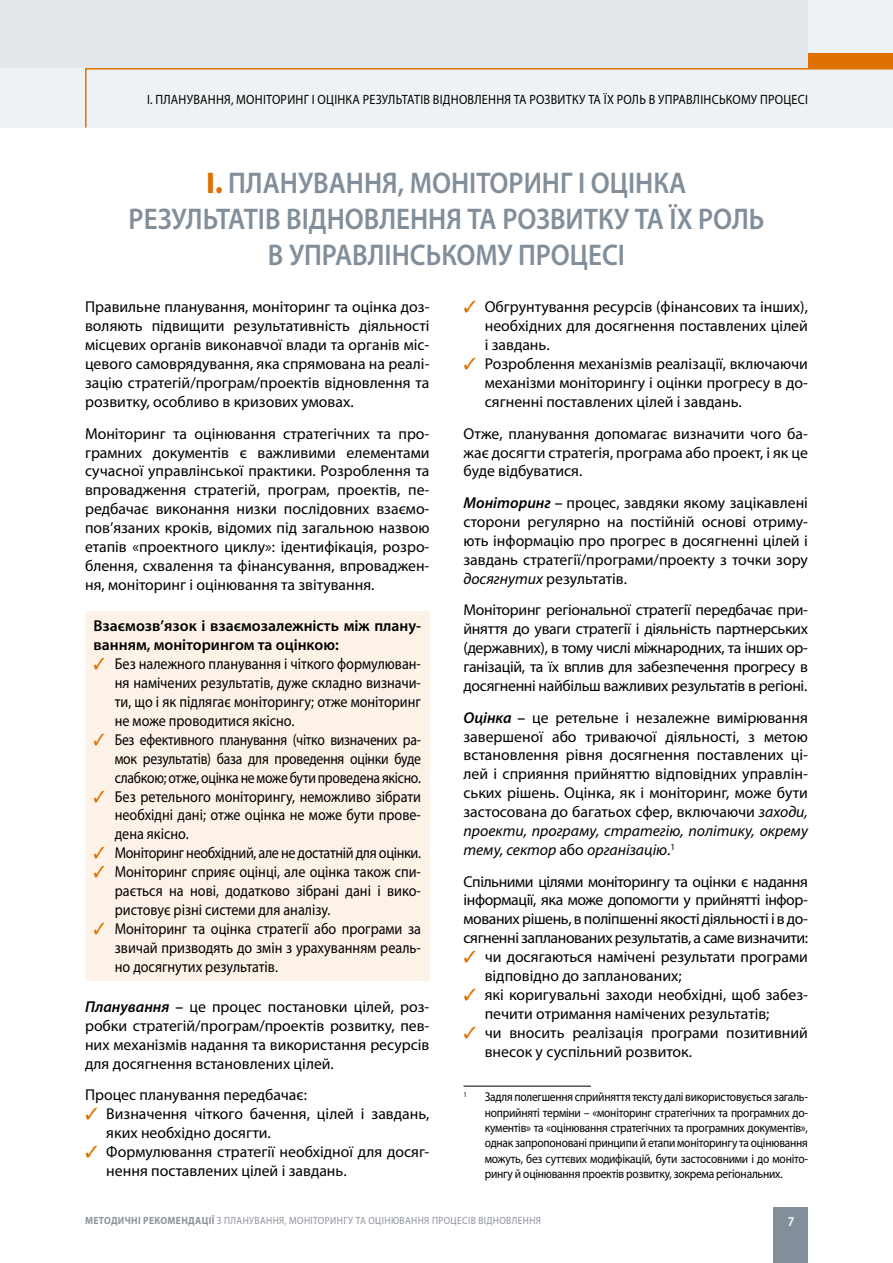
<style>
.page{position:relative;width:893px;height:1263px;background:#fff}
.page>*{position:absolute;margin:0;border:0;box-sizing:border-box;transform-origin:0 0}
.t1{font:600 30px/36px "Myriad Pro";color:#828f9a;text-align:center;scale:.9 1}
.t2{font:15.75px/18.9px "Myriad Pro";color:#000;text-align:justify}
.t3{font:15.75px/18.9px "Myriad Pro";color:#000;scale:.9 1}
.t4{font:15.75px "Myriad Pro";letter-spacing:-.025em;color:#000}
.t5{font:600 15.75px/18.9px "Myriad Pro";color:#000}
.t6{font:13.5px "Myriad Pro";letter-spacing:.02em;color:#000;scale:.9 1}
.t7{font:600 13.5px "Myriad Pro";color:#fff;scale:.9 1}
.t8{font:12.75px/15.3px "Myriad Pro";letter-spacing:-.02em;color:#000;text-align:justify;scale:.9 1}
.t9{font:10.5px "Myriad Pro";letter-spacing:.04em;color:#8d939b;scale:.9 1}
.t10{font:7.5px "Myriad Pro";color:#000;scale:.9 1}
.s1{font-weight:900;color:#df7100}
.s2{font-weight:600;font-style:italic}
.s3{font-weight:600}
.s4{font-style:italic}
.s5{font-weight:700}
</style>
<div class="page">
<div style="left:0;top:0;width:893px;height:128px;background:#eff2f4"></div>
<div style="left:0;top:0;width:808px;height:68px;background:#e1e7ea"></div>
<div style="left:808px;top:53px;width:85px;height:15px;background:#df7100"></div>
<div style="left:774px;top:1208px;width:34px;height:55px;background:#828f9a"></div>
<svg style="left:85px;top:68px;width:808px;height:60px"></svg>
<div style="left:85px;top:611px;width:344px;height:369px;background:#fcf2e7"></div>
<hr style="left:463px;top:1086px;width:128px;height:1px;background:#000">
<p class="t6" style="left:147px;top:92px;width:736px">І. ПЛАНУВАННЯ, МОНІТОРИНГ І ОЦІНКА РЕЗУЛЬТАТІВ ВІДНОВЛЕННЯ ТА РОЗВИТКУ ТА ЇХ РОЛЬ В УПРАВЛІНСЬКОМУ ПРОЦЕСІ</p>
<h1 class="t1" style="left:129px;top:164px;width:708px"><span class="s1">І.</span> ПЛАНУВАННЯ, МОНІТОРИНГ І ОЦІНКА<br>РЕЗУЛЬТАТІВ ВІДНОВЛЕННЯ ТА РОЗВИТКУ ТА ЇХ РОЛЬ<br>В УПРАВЛІНСЬКОМУ ПРОЦЕСІ</h1>
<p class="t2" style="left:85px;top:297px;width:346px">Правильне планування, моніторинг та оцінка доз&shy;воляють підвищити результативність діяльності місцевих органів виконавчої влади та органів міс&shy;цевого самоврядування, яка спрямована на реалі&shy;зацію стратегій/програм/проектів відновлення та розвитку, особливо в кризових умовах.</p>
<p class="t2" style="left:85px;top:424px;width:346px">Моніторинг та оцінювання стратегічних та про&shy;грамних документів є важливими елементами сучасної управлінської практики. Розроблення та впровадження стратегій, програм, проектів, пе&shy;редбачає виконання низки послідовних взаємо&shy;пов’язаних кроків, відомих під загальною назвою етапів «проектного циклу»: ідентифікація, розро&shy;блення, схвалення та фінансування, впроваджен&shy;ня, моніторинг і оцінювання та звітування.</p>
<p class="t5" style="left:94px;top:616px;width:329px">Взаємозв’язок і взаємозалежність між плану&shy;ванням, моніторингом та оцінкою:</p>
<p class="t3" style="left:115px;top:654px;width:342px">Без належного планування і чіткого формулюван&shy;ня намічених результатів, дуже складно визначи&shy;ти, що і як підлягає моніторингу; отже моніторинг не може проводитися якісно.<br>Без ефективного планування (чітко визначених ра&shy;мок результатів) база для проведення оцінки буде слабкою; отже, оцінка не може бути проведена якісно.<br>Без ретельного моніторингу, неможливо зібрати необхідні дані; отже оцінка не може бути прове&shy;дена якісно.<br>Моніторинг необхідний, але не достатній для оцінки.<br>Моніторинг сприяє оцінці, але оцінка також спи&shy;рається на нові, додатково зібрані дані і вико&shy;ристовує різні системи для аналізу.<br>Mоніторинг та оцінка стратегії або програми за звичай призводять до змін з урахуванням реаль&shy;но досягнутих результатів.</p>
<p class="t2" style="left:85px;top:997px;width:346px"><span class="s2">Планування</span> <span class="s3">–</span> це процес постановки цілей, роз&shy;робки стратегій/програм/проектів розвитку, пев&shy;них механізмів надання та використання ресурсів для досягнення встановлених цілей.</p>
<p class="t2" style="left:106px;top:1085px;width:325px;text-align:left;text-indent:-21px">Процес планування передбачає:<br>Визначення чіткого бачення, цілей і завдань, яких необхідно досягти.<br>Формулювання стратегії необхідної для досяг&shy;нення поставлених цілей і завдань.</p>
<p class="t2" style="left:485px;top:297px;width:325px;text-align:left">Обгрунтування ресурсів (фінансових та інших), необхідних для досягнення поставлених цілей і завдань.<br>Розроблення механізмів реалізації, включаючи механізми моніторингу і оцінки прогресу в до&shy;сягненні поставлених цілей і завдань.</p>
<p class="t2" style="left:463px;top:424px;width:346px">Отже, планування допомагає визначити чого ба&shy;жає досягти стратегія, програма або проект, і як це буде відбуватися.</p>
<p class="t2" style="left:463px;top:493px;width:346px"><span class="s2">Моніторинг –</span> процес, завдяки якому зацікавлені сторони регулярно на постійній основі отриму&shy;ють інформацію про прогрес в досягненні цілей і завдань стратегії/програми/проекту з точки зору <span class="s4">досягнутих</span> результатів.</p>
<p class="t2" style="left:463px;top:600px;width:346px">Моніторинг регіональної стратегії передбачає при&shy;йняття до уваги стратегії і діяльність партнерських (державних), в тому числі міжнародних, та інших ор&shy;ганізацій, та їх вплив для забезпечення прогресу в досягненні найбільш важливих результатів в регіоні.</p>
<p class="t2" style="left:463px;top:708px;width:346px"><span class="s2">Оцінка</span> <span class="s3">–</span> це ретельне і незалежне вимірювання завершеної або триваючої діяльності, з метою встановлення рівня досягнення поставлених ці&shy;лей і сприяння прийняттю відповідних управлін&shy;ських рішень. Оцінка, як і моніторинг, може бути застосована до багатьох сфер, включаючи <span class="s4">заходи, проекти, програму, стратегію, політику, окрему тему, сектор</span> або <span class="s4">організацію</span>.<sup>1</sup></p>
<p class="t4" style="left:463px;top:871px;width:346px">Спільними цілями моніторингу та оцінки є надання</p>
<p class="t4" style="left:463px;top:890px;width:346px">інформації, яка може допомогти у прийнятті інфор-</p>
<p class="t4" style="left:463px;top:909px;width:346px">мованих рішень, в поліпшенні якості діяльності і в до-</p>
<p class="t4" style="left:463px;top:928px;width:346px">сягненні запланованих результатів, а саме визначити:</p>
<p class="t2" style="left:485px;top:947px;width:325px">чи досягаються намічені результати програми</p>
<p class="t2" style="left:485px;top:966px;width:198px">відповідно до запланованих;</p>
<p class="t2" style="left:485px;top:985px;width:325px">які коригувальні заходи необхідні, щоб забез-</p>
<p class="t2" style="left:485px;top:1004px;width:286px">печити отримання намічених результатів;</p>
<p class="t2" style="left:485px;top:1023px;width:325px">чи вносить реалізація програми позитивний</p>
<p class="t2" style="left:485px;top:1042px;width:209px">внесок у суспільний розвиток.</p>
<p class="t10" style="left:463px;top:1090px;width:5px">1</p>
<p class="t8" style="left:485px;top:1089px;width:361px">Задля полегшення сприйняття тексту далі використовується загаль&shy;ноприйняті терміни – «моніторинг стратегічних та програмних до&shy;кументів» та «оцінювання стратегічних та програмних документів», однак запропоновані принципи й етапи моніторингу та оцінювання можуть, без суттєвих модифікацій, бути застосовними і до моніто&shy;рингу й оцінювання проектів розвитку, зокрема регіональних.</p>
<p class="t9" style="left:85px;top:1214px;width:508px"><span class="s5">Методичні рекомендації</span> з планування, моніторингу та оцінювання процесів відновлення</p>
<p class="t7" style="left:788px;top:1213px;width:9px">7</p>
</div>
